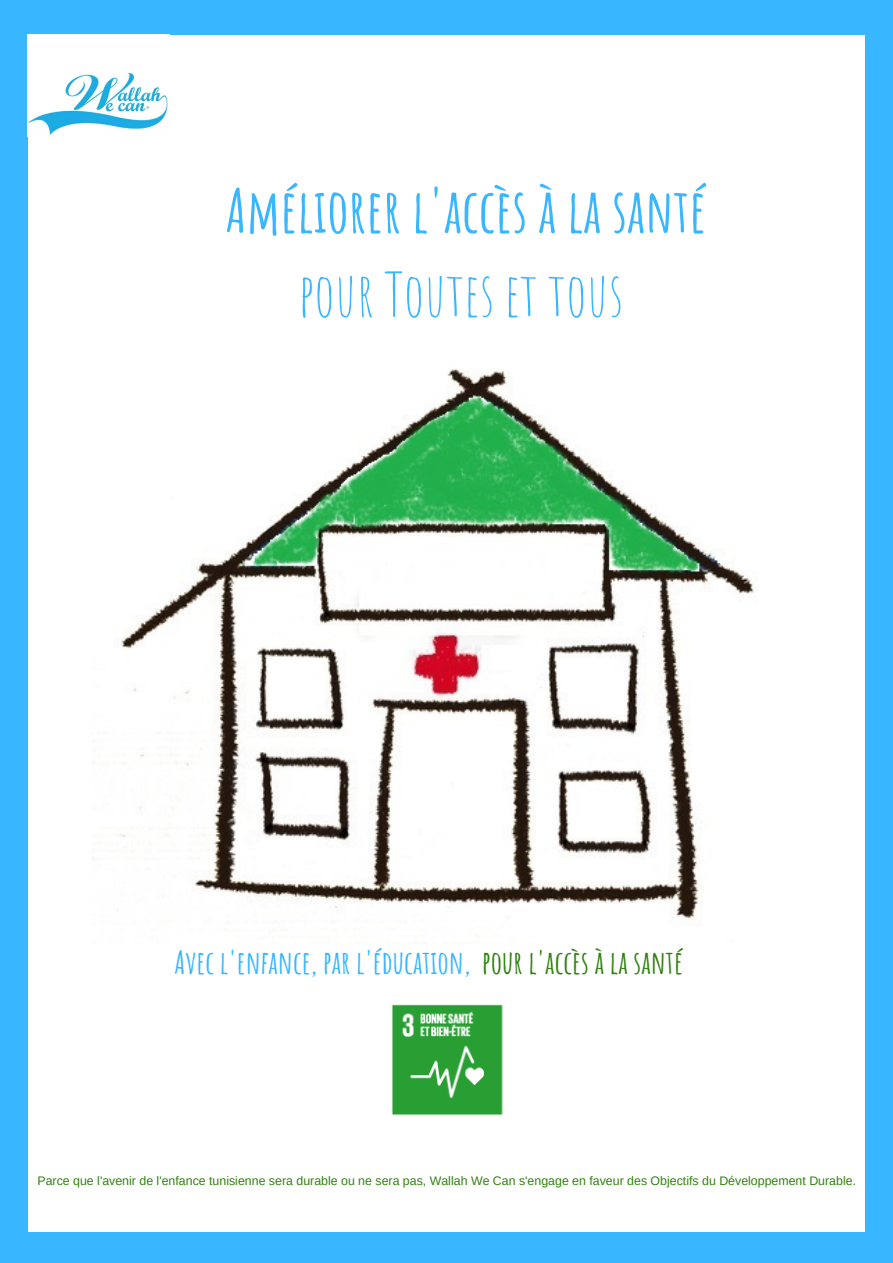
<style>
.page{position:relative;width:893px;height:1263px;background:#fff}
.page>*{position:absolute;margin:0;border:0;box-sizing:border-box;transform-origin:0 0}
.t1{font:700 60px "Amatic SC";color:#38b6ff}
.t2{font:60px "Amatic SC";color:#38b6ff}
.t3{font:700 31.5px "Amatic SC";color:#38b6ff}
.t4{font:12.38px "Arimo";color:#30820e}
.s1{color:#30820e}
</style>
<div class="page">
<div style="left:0;top:0;width:28px;height:1254px;background:#38b6ff"></div>
<div style="left:865px;top:0;width:28px;height:1232px;background:#38b6ff"></div>
<div style="left:0;top:0;width:892px;height:34px;background:#38b6ff"></div>
<div style="left:0;top:1232px;width:893px;height:31px;background:#38b6ff"></div>
<img style="left:28px;top:72px;width:140px;height:63px">
<img style="left:392px;top:1004px;width:111px;height:112px">
<img style="left:120px;top:369px;width:635px;height:552px">
<h1 class="t1" style="left:226px;top:172px;width:482px">Améliorer l'accès à la santé</h1>
<h1 class="t2" style="left:298px;top:256px;width:327px">pour Toutes et tous</h1>
<h2 class="t3" style="left:174px;top:942px;width:510px">Avec l'enfance, par l'éducation, <span class="s1">pour l'accès à la santé</span></h2>
<p class="t4" style="left:37px;top:1174px;width:820px">Parce que l'avenir de l'enfance tunisienne sera durable ou ne sera pas, Wallah We Can s'engage en faveur des Objectifs du Développement Durable.</p>
</div>
